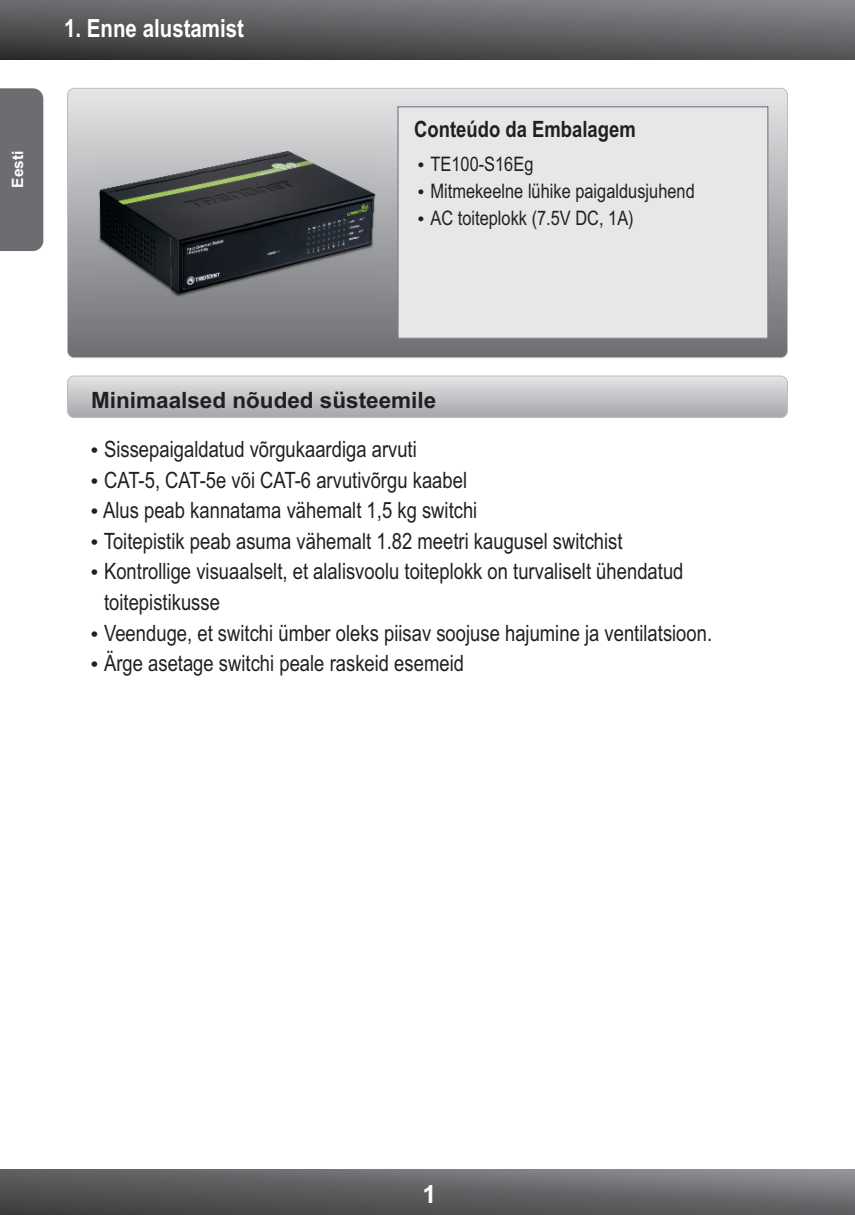
<style>
.page{position:relative;width:855px;height:1215px;background:#fff}
.page>*{position:absolute;margin:0;border:0;box-sizing:border-box;transform-origin:0 0}
.t1{font:700 25px "Arial Narrow";color:#fff}
.t2{font:700 25px "Arial";color:#fff}
.t3{font:22.5px/30.5px "Arial Narrow";color:#231f20}
.t4{font:700 22.5px "Arial";color:#231f20}
.t5{font:700 22.5px "Arial Narrow";color:#231f20}
.t6{font:20px/27.2px "Arial Narrow";color:#231f20}
.t7{font:700 15.5px "Arial";color:#fff}
</style>
<div class="page">
<svg style="left:0;top:0;width:855px;height:59px;background:#5e5e61"></svg>
<svg style="left:0;top:1170px;width:855px;height:45px;background:#606163"></svg>
<div style="left:0;top:88px;width:43px;height:163px;background:#6c6d70"></div>
<div style="left:68px;top:88px;width:720px;height:270px;background:linear-gradient(to bottom,#e4e5e7,#6c6e71);border-radius:7px"></div>
<div style="left:67px;top:88px;width:721px;height:270px;border:1px solid #bcbdc0;border-radius:7px"></div>
<div style="left:397px;top:106px;width:371px;height:233px;background:#e6e7e9"></div>
<div style="left:68px;top:376px;width:720px;height:42px;background:linear-gradient(to bottom,#e4e5e6,#a6a7ab);border-radius:7px"></div>
<div style="left:67px;top:376px;width:721px;height:42px;border:1px solid #bcbdc0;border-radius:7px"></div>
<img style="left:99px;top:151px;width:276px;height:148px">
<svg style="left:419px;top:162px;width:5px;height:5px"></svg>
<svg style="left:419px;top:190px;width:5px;height:5px"></svg>
<svg style="left:419px;top:217px;width:5px;height:5px"></svg>
<p class="t1" style="left:64px;top:19px;width:182px">1. Enne alustamist</p>
<p class="t7" style="left:12px;top:188px;width:39px;rotate:-90deg">Eesti</p>
<p class="t5" style="left:414px;top:121px;width:223px">Conteúdo da Embalagem</p>
<p class="t6" style="left:430px;top:152px;width:105px">TE100-S16Eg</p>
<p class="t6" style="left:430px;top:179px;width:266px">Mitmekeelne lühike paigaldusjuhend<br>AC toiteplokk (7.5V DC, 1A)</p>
<p class="t4" style="left:91px;top:392px;width:347px">Minimaalsed nõuded süsteemile</p>
<p class="t3" style="left:103px;top:436px;width:611px">Sissepaigaldatud võrgukaardiga arvuti<br>CAT-5, CAT-5e või CAT-6 arvutivõrgu kaabel<br>Alus peab kannatama vähemalt 1,5 kg switchi<br>Toitepistik peab asuma vähemalt 1.82 meetri kaugusel switchist Kontrollige visuaalselt, et alalisvoolu toiteplokk on turvaliselt ühendatud toitepistikusse<br>Veenduge, et switchi ümber oleks piisav soojuse hajumine ja ventilatsioon.<br>Ärge asetage switchi peale raskeid esemeid</p>
<p class="t2" style="left:423px;top:1185px;width:15px">1</p>
</div>
